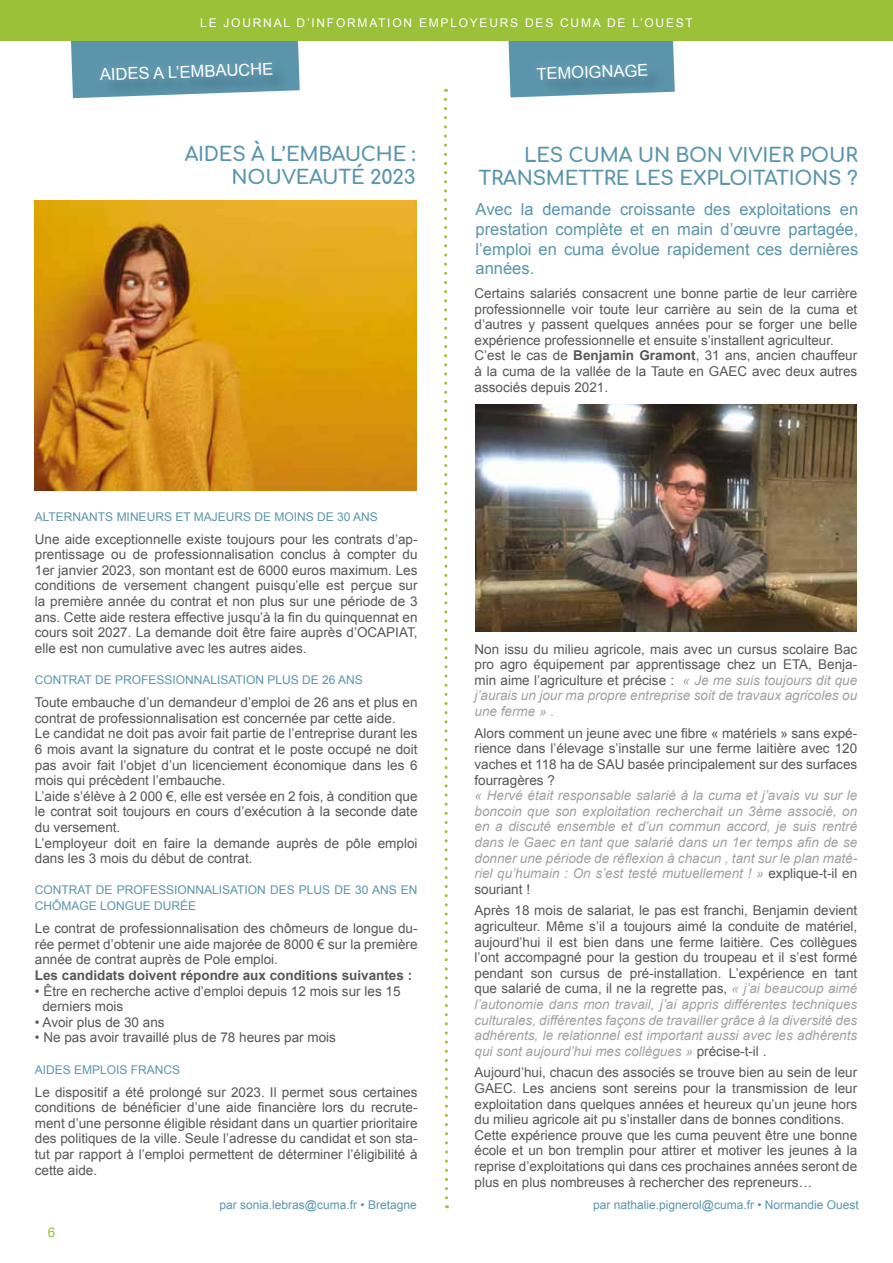
<style>
.page{position:relative;width:893px;height:1263px;background:#fff}
.page>*{position:absolute;margin:0;border:0;box-sizing:border-box;transform-origin:0 0}
.t1{font:700 19.5px/23.4px "Comfortaa";letter-spacing:-.01em;color:#5b95ac;text-align:right}
.t2{font:16.5px/19.8px "Arial";color:#5b95ac;text-align:justify}
.t3{font:16.5px "Arial";color:#fff}
.t4{font:13.5px/15.6px "Arial";color:#575756;text-align:justify}
.t5{font:italic 13.5px/15.6px "Arial";color:#a1a1a1;text-align:justify}
.t6{font:700 13.5px "Arial";color:#575756}
.t7{font:13.5px "Arial";color:#9ac137}
.t8{font:12px/15.6px "Arial";color:#5b95ac}
.t9{font:12px "Arial";letter-spacing:.145em;color:#fff}
.s1{font-weight:700}
.s2{font-style:italic;color:#a1a1a1}
.s3{font-style:normal;color:#575756}
</style>
<div class="page">
<svg style="left:508px;top:40px;width:167px;height:57px;background:#659aac"></svg>
<svg style="left:71px;top:40px;width:229px;height:58px;background:#689cae"></svg>
<svg style="left:444px;top:89px;width:5px;height:1119px"></svg>
<div style="left:0;top:0;width:893px;height:40px;background:#9ac137"></div>
<img style="left:34px;top:200px;width:383px;height:290px">
<img style="left:475px;top:405px;width:381px;height:226px">
<p class="t9" style="left:200px;top:15px;width:494px">LE JOURNAL D’INFORMATION EMPLOYEURS DES CUMA DE L’OUEST</p>
<p class="t3" style="left:100px;top:64px;width:175px;rotate:-2deg">AIDES A L’EMBAUCHE</p>
<p class="t3" style="left:536px;top:63px;width:113px;rotate:-2deg">TEMOIGNAGE</p>
<h1 class="t1" style="left:185px;top:140px;width:232px">AIDES À L’EMBAUCHE :<br>NOUVEAUTÉ 2023</h1>
<p class="t8" style="left:35px;top:509px;width:344px">ALTERNANTS MINEURS ET MAJEURS DE MOINS DE 30 ANS</p>
<p class="t4" style="left:35px;top:531px;width:384px">Une aide exceptionnelle existe toujours pour les contrats d’ap&shy;prentissage ou de professionnalisation conclus à compter du 1er janvier 2023, son montant est de 6000 euros maximum. Les conditions de versement changent puisqu’elle est perçue sur la première année du contrat et non plus sur une période de 3 ans. Cette aide restera effective jusqu’à la fin du quinquennat en cours soit 2027. La demande doit être faire auprès d’OCAPIAT, elle est non cumulative avec les autres aides.</p>
<p class="t8" style="left:35px;top:672px;width:330px">CONTRAT DE PROFESSIONNALISATION PLUS DE 26 ANS</p>
<p class="t4" style="left:35px;top:695px;width:384px;text-align:left">Toute embauche d’un demandeur d’emploi de 26 ans et plus en contrat de professionnalisation est concernée par cette aide.<br>Le candidat ne doit pas avoir fait partie de l’entreprise durant les 6 mois avant la signature du contrat et le poste occupé ne doit pas avoir fait l’objet d’un licenciement économique dans les 6 mois qui précèdent l’embauche.<br>L’aide s’élève à 2 000 €, elle est versée en 2 fois, à condition que le contrat soit toujours en cours d’exécution à la seconde date du versement.<br>L’employeur doit en faire la demande auprès de pôle emploi dans les 3 mois du début de contrat.</p>
<p class="t8" style="left:35px;top:882px;width:384px">CONTRAT DE PROFESSIONNALISATION DES PLUS DE 30 ANS EN<br>CHÔMAGE LONGUE DURÉE</p>
<p class="t4" style="left:35px;top:921px;width:384px">Le contrat de professionnalisation des chômeurs de longue du&shy;rée permet d’obtenir une aide majorée de 8000 € sur la première année de contrat auprès de Pole emploi.</p>
<p class="t6" style="left:35px;top:966px;width:379px">Les candidats doivent répondre aux conditions suivantes :</p>
<p class="t4" style="left:42px;top:983px;width:360px;text-indent:-8px">• Être en recherche active d’emploi depuis 12 mois sur les 15 derniers mois</p>
<p class="t4" style="left:35px;top:1014px;width:131px">• Avoir plus de 30 ans</p>
<p class="t4" style="left:35px;top:1030px;width:303px">• Ne pas avoir travaillé plus de 78 heures par mois</p>
<p class="t8" style="left:35px;top:1061px;width:147px">AIDES EMPLOIS FRANCS</p>
<p class="t4" style="left:35px;top:1084px;width:384px">Le dispositif a été prolongé sur 2023. Il permet sous certaines conditions de bénéficier d’une aide financière lors du recrute&shy;ment d’une personne éligible résidant dans un quartier prioritaire des politiques de la ville. Seule l’adresse du candidat et son sta&shy;tut par rapport à l’emploi permettent de déterminer l’éligibilité à cette aide.</p>
<p class="t8" style="left:220px;top:1197px;width:199px">par sonia.lebras@cuma.fr • Bretagne</p>
<p class="t7" style="left:48px;top:1223px;width:9px">6</p>
<h1 class="t1" style="left:478px;top:140px;width:381px">LES CUMA UN BON VIVIER POUR<br>TRANSMETTRE LES EXPLOITATIONS ?</h1>
<p class="t2" style="left:476px;top:200px;width:384px">Avec la demande croissante des exploitations en prestation complète et en main d’œuvre partagée, l’emploi en cuma évolue rapidement ces dernières années.</p>
<p class="t4" style="left:475px;top:286px;width:384px;text-align:left">Certains salariés consacrent une bonne partie de leur carrière professionnelle voir toute leur carrière au sein de la cuma et d’autres y passent quelques années pour se forger une belle expérience professionnelle et ensuite s’installent agriculteur.<br>C’est le cas de <span class="s1">Benjamin Gramont</span>, 31 ans, ancien chauffeur à la cuma de la vallée de la Taute en GAEC avec deux autres associés depuis 2021.</p>
<p class="t4" style="left:475px;top:641px;width:384px">Non issu du milieu agricole, mais avec un cursus scolaire Bac pro agro équipement par apprentissage chez un ETA, Benja&shy;min aime l’agriculture et précise : <span class="s2">« Je me suis toujours dit que j’aurais un jour ma propre entreprise soit de travaux agricoles ou une ferme » .</span></p>
<p class="t4" style="left:475px;top:725px;width:384px">Alors comment un jeune avec une fibre « matériels » sans expé&shy;rience dans l’élevage s’installe sur une ferme laitière avec 120 vaches et 118 ha de SAU basée principalement sur des surfaces fourragères ?</p>
<p class="t5" style="left:475px;top:788px;width:384px">« Hervé était responsable salarié à la cuma et j’avais vu sur le boncoin que son exploitation recherchait un 3ème associé, on en a discuté ensemble et d’un commun accord, je suis rentré dans le Gaec en tant que salarié dans un 1er temps afin de se donner une période de réflexion à chacun , tant sur le plan maté&shy;riel qu’humain : On s’est testé mutuellement ! » <span class="s3">explique-t-il en souriant !</span></p>
<p class="t4" style="left:475px;top:903px;width:384px">Après 18 mois de salariat, le pas est franchi, Benjamin devient agriculteur. Même s’il a toujours aimé la conduite de matériel, aujourd’hui il est bien dans une ferme laitière. Ces collègues l’ont accompagné pour la gestion du troupeau et il s’est formé pendant son cursus de pré-installation. L’expérience en tant que salarié de cuma, il ne la regrette pas, <span class="s2">« j’ai beaucoup aimé l’autonomie dans mon travail, j’ai appris différentes techniques culturales, différentes façons de travailler grâce à la diversité des adhérents, le relationnel est important aussi avec les adhérents qui sont aujourd’hui mes collègues »</span> précise-t-il .</p>
<p class="t4" style="left:475px;top:1065px;width:384px;text-align:left">Aujourd’hui, chacun des associés se trouve bien au sein de leur GAEC. Les anciens sont sereins pour la transmission de leur exploitation dans quelques années et heureux qu’un jeune hors du milieu agricole ait pu s’installer dans de bonnes conditions.<br>Cette expérience prouve que les cuma peuvent être une bonne école et un bon tremplin pour attirer et motiver les jeunes à la reprise d’exploitations qui dans ces prochaines années seront de plus en plus nombreuses à rechercher des repreneurs…</p>
<p class="t8" style="left:593px;top:1197px;width:267px">par nathalie.pignerol@cuma.fr • Normandie Ouest</p>
</div>
